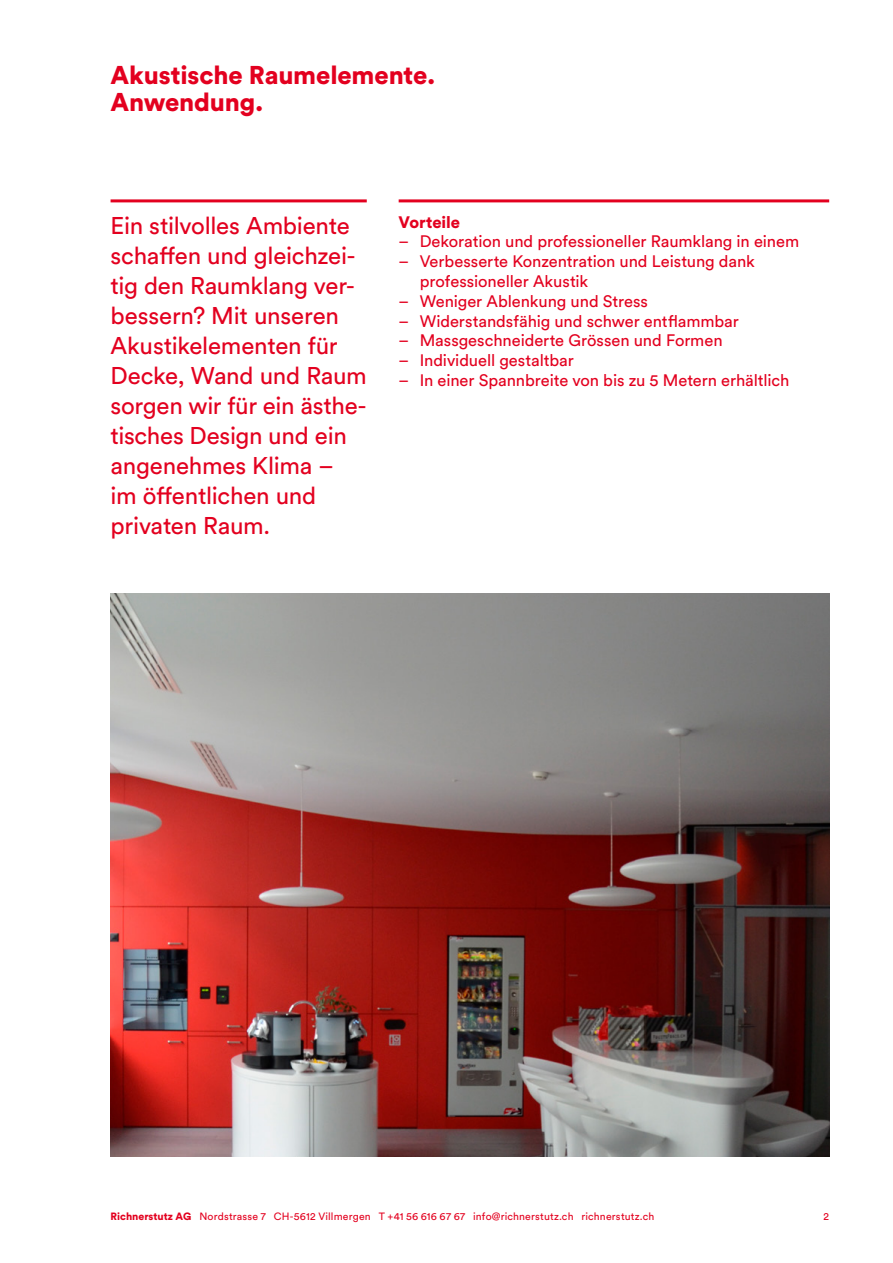
<style>
.page{position:relative;width:893px;height:1263px;background:#fff}
.page>*{position:absolute;margin:0;border:0;box-sizing:border-box;transform-origin:0 0}
.t1{font:900 25.5px/27px "Circular Std";letter-spacing:-.005em;color:#e3001f}
.t2{font:24px/30px "Circular Std";letter-spacing:-.01em;color:#e3001f}
.t3{font:16.5px/19.8px "Circular Std";letter-spacing:-.005em;color:#e3001f}
.t4{font:900 16.5px "Circular Std";color:#e3001f}
.t5{font:10.5px "Circular Std";letter-spacing:.015em;color:#e3001f}
.s1{font-weight:900}
</style>
<div class="page">
<hr style="left:111px;top:199px;width:256px;height:3px;background:#e3001f">
<hr style="left:399px;top:199px;width:430px;height:3px;background:#e3001f">
<img style="left:111px;top:593px;width:718px;height:564px">
<h1 class="t1" style="left:111px;top:61px;width:326px">Akustische Raumelemente.<br>Anwendung.</h1>
<p class="t2" style="left:111px;top:210px;width:258px">Ein stilvolles Ambiente schaffen und gleichzei&shy;tig den Raumklang ver&shy;bessern? Mit unseren<br>Akustikelementen für<br>Decke, Wand und Raum sorgen wir für ein ästhe&shy;tisches Design und ein angenehmes Klima –<br>im öffentlichen und privaten Raum.</p>
<p class="t4" style="left:399px;top:211px;width:63px">Vorteile</p>
<p class="t3" style="left:399px;top:232px;width:402px">– Dekoration und professioneller Raumklang in einem</p>
<p class="t3" style="left:420px;top:251px;width:337px;text-indent:-21px">– Verbesserte Konzentration und Leistung dank professioneller Akustik</p>
<p class="t3" style="left:399px;top:291px;width:251px">– Weniger Ablenkung und Stress</p>
<p class="t3" style="left:399px;top:311px;width:342px">– Widerstandsfähig und schwer entflammbar</p>
<p class="t3" style="left:399px;top:331px;width:325px">– Massgeschneiderte Grössen und Formen</p>
<p class="t3" style="left:399px;top:350px;width:177px">– Individuell gestaltbar</p>
<p class="t3" style="left:399px;top:370px;width:392px">– In einer Spannbreite von bis zu 5 Metern erhältlich</p>
<p class="t5" style="left:111px;top:1210px;width:545px"><span class="s1">Richnerstutz AG</span> Nordstrasse 7 CH-5612 Villmergen T +41 56 616 67 67 info@richnerstutz.ch richnerstutz.ch</p>
<p class="t5" style="left:824px;top:1210px;width:7px">2</p>
</div>
